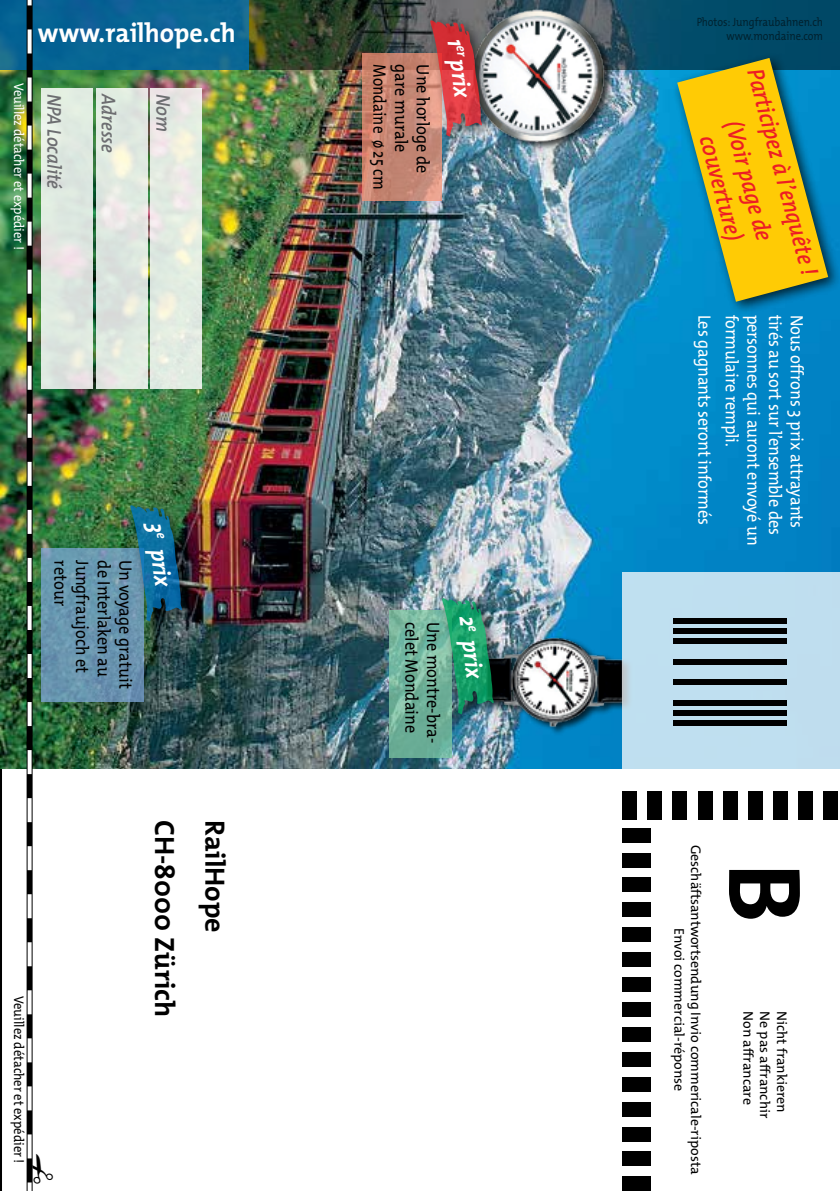
<style>
.page{position:relative;width:840px;height:1191px;background:#fff}
.page>*{position:absolute;margin:0;border:0;box-sizing:border-box;transform-origin:0 0}
.t1{font:700 104px "The Mix Os F";color:#000}
.t2{font:700 28px "The Mix Os F";color:#000}
.t3{font:700 27px "The Mix Os F";color:#fff;scale:.96 1}
.t4{font:italic 600 24px/34.4px "The Mix Os F";color:#ed1d24;text-align:center;scale:.9 1}
.t5{font:italic 700 24px "The Mix Os F";color:#fff;scale:.9 1}
.t6{font:italic 600 20px "The Mix Os F";color:#6d6e71;scale:.9 1}
.t7{font:18px "The Mix Os F";color:#fff;scale:.9 1}
.t8{font:18px/21.6px "The Mix Os F";color:#000;scale:.9 1}
.t9{font:18px "The Mix Os F";color:#000;scale:.84 1}
.t10{font:14px/16.8px "The Mix Os F";color:#000;text-align:center}
.t11{font:14px "The Mix Os F";color:#fff;scale:.9 1}
.t12{font:14px "The Mix Os F";color:#000;scale:.9 1}
.t13{font:12px/14.4px "The Mix Os F";color:#000;text-align:right;scale:.87 1}
</style>
<div class="page">
<img style="left:0;top:69px;width:839px;height:699px">
<svg style="left:248px;top:0;width:591px;height:69px;background:#1c474c"></svg>
<div style="left:0;top:0;width:248px;height:69px;background:#096594"></div>
<svg style="left:151px;top:88px;width:51px;height:301px;background:#e6ebe2"></svg>
<svg style="left:96px;top:88px;width:51px;height:301px;background:#e0e7e0"></svg>
<svg style="left:53px;top:88px;width:40px;height:301px;background:#dfe6e0"></svg>
<div style="left:671px;top:52px;width:168px;height:264px;background:#000;opacity:.75"></div>
<svg style="left:676px;top:58px;width:151px;height:244px;background:#96ab4d"></svg>
<img style="left:485px;top:631px;width:137px;height:103px">
<div style="left:471px;top:8px;width:142px;height:143px;background:#000;opacity:.75"></div>
<img style="left:469px;top:0;width:139px;height:191px">
<svg style="left:622px;top:573px;width:217px;height:618px"></svg>
<div style="left:673px;top:618px;width:113px;height:5px;background:#000"></div>
<div style="left:673px;top:628px;width:113px;height:6px;background:#000"></div>
<div style="left:673px;top:639px;width:113px;height:5px;background:#000"></div>
<div style="left:673px;top:659px;width:113px;height:5px;background:#000"></div>
<div style="left:673px;top:679px;width:113px;height:6px;background:#000"></div>
<div style="left:673px;top:700px;width:113px;height:5px;background:#000"></div>
<div style="left:673px;top:710px;width:113px;height:5px;background:#000"></div>
<div style="left:673px;top:720px;width:113px;height:5px;background:#000"></div>
<div style="left:773px;top:791px;width:14px;height:28px;background:#000"></div>
<div style="left:798px;top:791px;width:14px;height:28px;background:#000"></div>
<div style="left:823px;top:791px;width:14px;height:28px;background:#000"></div>
<div style="left:747px;top:791px;width:15px;height:28px;background:#000"></div>
<div style="left:722px;top:791px;width:15px;height:28px;background:#000"></div>
<div style="left:697px;top:791px;width:14px;height:28px;background:#000"></div>
<div style="left:672px;top:791px;width:14px;height:28px;background:#000"></div>
<div style="left:647px;top:791px;width:14px;height:28px;background:#000"></div>
<div style="left:622px;top:791px;width:14px;height:28px;background:#000"></div>
<div style="left:622px;top:977px;width:28px;height:14px;background:#000"></div>
<div style="left:622px;top:1002px;width:28px;height:14px;background:#000"></div>
<div style="left:622px;top:1027px;width:28px;height:14px;background:#000"></div>
<div style="left:622px;top:1052px;width:28px;height:14px;background:#000"></div>
<div style="left:622px;top:1077px;width:28px;height:14px;background:#000"></div>
<div style="left:622px;top:1102px;width:28px;height:14px;background:#000"></div>
<div style="left:622px;top:1127px;width:28px;height:14px;background:#000"></div>
<div style="left:622px;top:1151px;width:28px;height:15px;background:#000"></div>
<div style="left:622px;top:1176px;width:28px;height:15px;background:#000"></div>
<div style="left:622px;top:952px;width:28px;height:14px;background:#000"></div>
<div style="left:622px;top:927px;width:28px;height:15px;background:#000"></div>
<div style="left:622px;top:902px;width:28px;height:15px;background:#000"></div>
<div style="left:622px;top:878px;width:28px;height:14px;background:#000"></div>
<div style="left:622px;top:853px;width:28px;height:14px;background:#000"></div>
<div style="left:622px;top:828px;width:28px;height:14px;background:#000"></div>
<svg style="left:27px;top:0;width:1px;height:1191px"></svg>
<svg style="left:53px;top:549px;width:91px;height:153px;background:#6995af"></svg>
<svg style="left:362px;top:53px;width:79px;height:147px;background:#c88673"></svg>
<svg style="left:389px;top:611px;width:62px;height:147px;background:#73b49d"></svg>
<div style="left:124px;top:499px;width:72px;height:136px;background:#000;opacity:.75"></div>
<img style="left:130px;top:503px;width:52px;height:118px">
<div style="left:436px;top:592px;width:72px;height:136px;background:#000;opacity:.75"></div>
<img style="left:441px;top:596px;width:52px;height:118px">
<div style="left:424px;top:14px;width:72px;height:136px;background:#000;opacity:.75"></div>
<img style="left:429px;top:18px;width:52px;height:119px">
<img style="left:28px;top:0;width:25px;height:1191px">
<h3 class="t3" style="left:38px;top:16px;width:208px">www.railhope.ch</h3>
<p class="t11" style="left:28px;top:82px;width:187px;rotate:90deg">Veuillez détacher et expédier !</p>
<p class="t6" style="left:67px;top:94px;width:107px;rotate:90deg">NPA Localité</p>
<p class="t6" style="left:121px;top:94px;width:67px;rotate:90deg">Adresse</p>
<p class="t6" style="left:176px;top:94px;width:43px;rotate:90deg">Nom</p>
<p class="t8" style="left:71px;top:560px;width:52px;rotate:90deg">retour</p>
<p class="t8" style="left:93px;top:560px;width:126px;rotate:90deg">Jungfraujoch et</p>
<p class="t8" style="left:114px;top:560px;width:131px;rotate:90deg">de Interlaken au</p>
<p class="t8" style="left:136px;top:560px;width:144px;rotate:90deg">Un voyage gratuit</p>
<h3 class="t5" style="left:171px;top:521px;width:72px;rotate:83deg">3<sup>e</sup> prix</h3>
<p class="t12" style="left:28px;top:996px;width:187px;rotate:90deg">Veuillez détacher et expédier !</p>
<h2 class="t2" style="left:182px;top:820px;width:199px;rotate:90deg">CH-8000 Zürich</h2>
<h2 class="t2" style="left:233px;top:820px;width:114px;rotate:90deg">RailHope</h2>
<p class="t9" style="left:391px;top:64px;width:150px;rotate:90deg">Mondaine ø 25 cm</p>
<p class="t8" style="left:411px;top:64px;width:99px;rotate:90deg">gare murale</p>
<p class="t8" style="left:433px;top:64px;width:122px;rotate:90deg">Une horloge de</p>
<h3 class="t5" style="left:470px;top:37px;width:68px;rotate:83deg">1<sup>er</sup> prix</h3>
<p class="t8" style="left:443px;top:622px;width:136px;rotate:90deg">Une montre-bra&shy;celet Mondaine</p>
<h3 class="t5" style="left:482px;top:614px;width:71px;rotate:83deg">2<sup>e</sup> prix</h3>
<p class="t13" style="left:695px;top:15px;width:147px">Photos: Jungfraubahnen.ch www.mondaine.com</p>
<h3 class="t4" style="left:770px;top:64px;width:238px;rotate:75deg">Participez à l’enquête ! (Voir page de</h3>
<h3 class="t4" style="left:723px;top:131px;width:122px;rotate:75deg">couverture)</h3>
<p class="t7" style="left:715px;top:315px;width:235px;rotate:90deg">Les gagnants seront informés</p>
<p class="t7" style="left:743px;top:315px;width:148px;rotate:90deg">formulaire rempli.</p>
<p class="t7" style="left:764px;top:315px;width:258px;rotate:90deg">personnes qui auront envoyé un</p>
<p class="t7" style="left:786px;top:315px;width:246px;rotate:90deg">tirés au sort sur l’ensemble des</p>
<p class="t7" style="left:807px;top:315px;width:238px;rotate:90deg">Nous offrons 3 prix attrayants</p>
<p class="t10" style="left:703px;top:844px;width:331px;rotate:90deg">Geschäftsantwortsendung Invio commericale-riposta<br>Envoi commercial-réponse</p>
<h1 class="t1" style="left:830px;top:862px;width:62px;rotate:90deg">B</h1>
<p class="t10" style="left:756px;top:1011px;width:95px;rotate:90deg">Non affrancare</p>
<p class="t10" style="left:772px;top:1011px;width:108px;rotate:90deg">Ne pas affranchir</p>
<p class="t10" style="left:789px;top:1011px;width:103px;rotate:90deg">Nicht frankieren</p>
</div>
